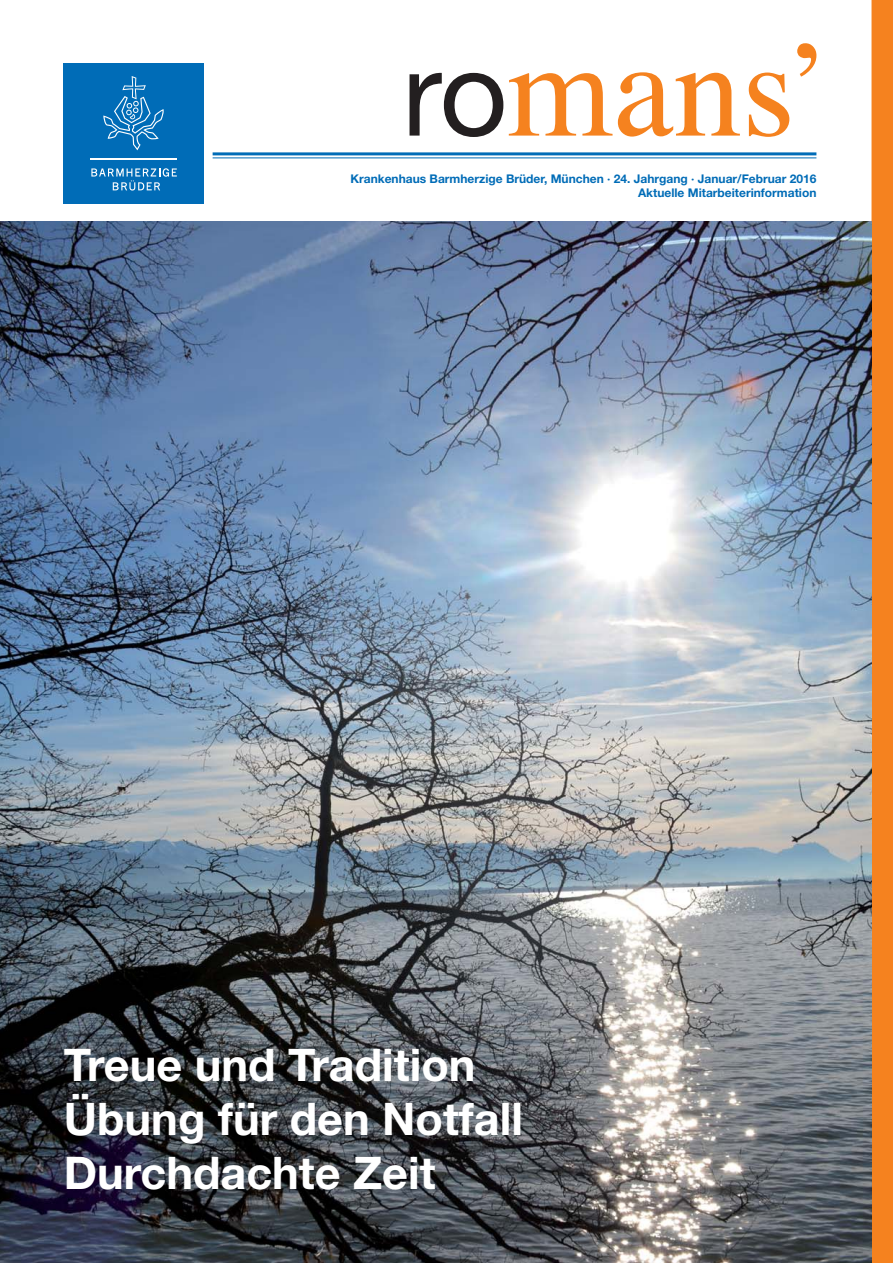
<style>
.page{position:relative;width:893px;height:1263px;background:#fff}
.page>*{position:absolute;margin:0;border:0;box-sizing:border-box;transform-origin:0 0}
.t1{font:118.5px "Helvetica Neue";color:#231f20}
.t2{font:700 45px/54px "Helvetica Neue";color:#fff}
.t3{font:700 12px/14.4px "Helvetica Neue";color:#006cb7;text-align:right}
</style>
<div class="page">
<div style="left:872px;top:0;width:21px;height:1263px;background:#f5821f"></div>
<img style="left:0;top:221px;width:872px;height:1042px">
<hr style="left:213px;top:152px;width:603px;height:3px;background:#006cb7">
<hr style="left:213px;top:157px;width:603px;height:1px;background:#006cb7">
<div style="left:64px;top:63px;width:140px;height:140px;background:#006cb7"></div>
<svg style="left:91px;top:168px;width:86px;height:23px"></svg>
<svg style="left:103px;top:76px;width:61px;height:74px"></svg>
<hr style="left:91px;top:158px;width:86px;height:1px;background:#fff">
<svg style="left:509px;top:73px;width:103px;height:63px"></svg>
<svg style="left:618px;top:72px;width:122px;height:65px"></svg>
<svg style="left:749px;top:73px;width:40px;height:64px"></svg>
<svg style="left:797px;top:43px;width:19px;height:34px"></svg>
<h1 class="t1" style="left:402px;top:51px;width:107px">ro</h1>
<p class="t3" style="left:350px;top:173px;width:467px">Krankenhaus Barmherzige Brüder, München · 24. Jahrgang · Januar/Februar 2016<br>Aktuelle Mitarbeiterinformation</p>
<h2 class="t2" style="left:64px;top:1042px;width:461px">Treue und Tradition<br>Übung für den Notfall<br>Durchdachte Zeit</h2>
</div>
